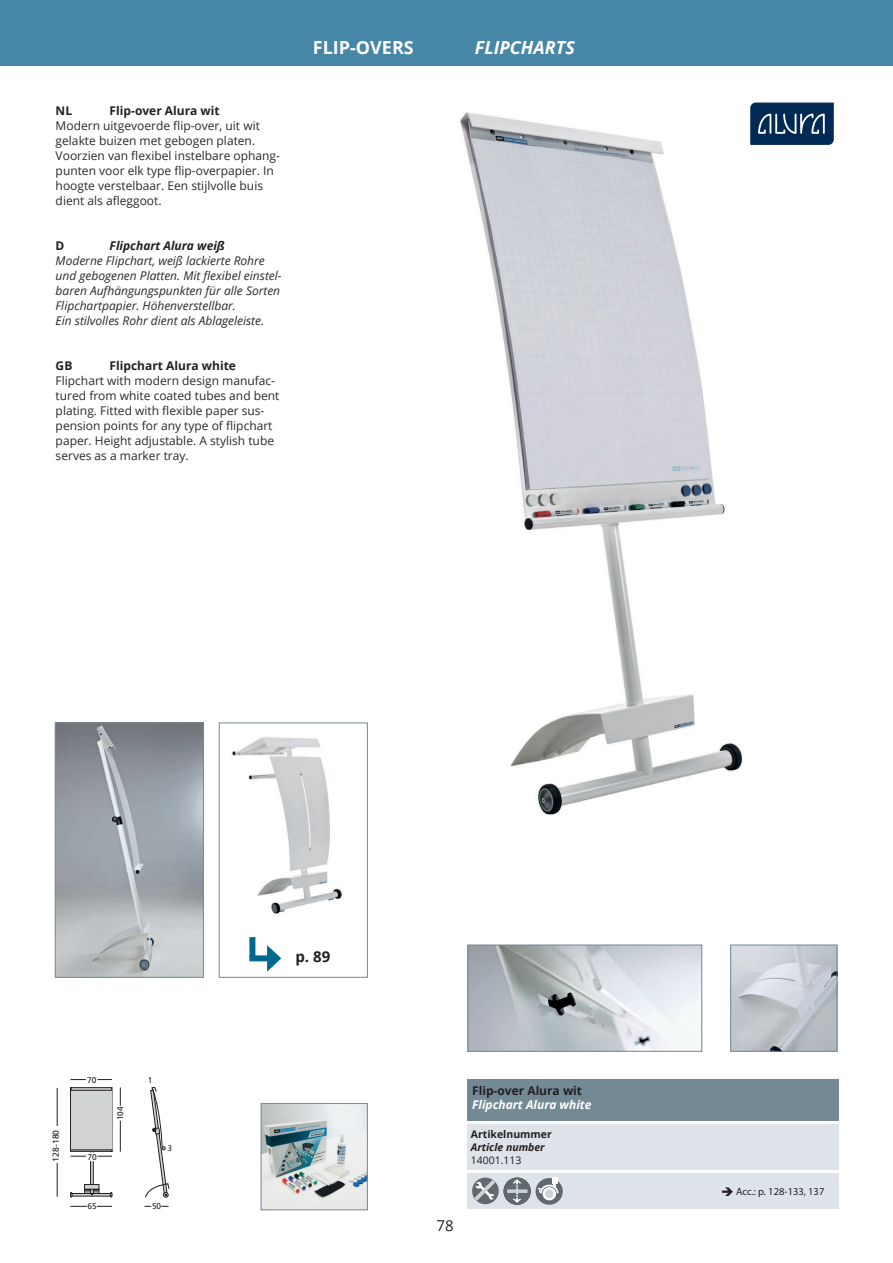
<style>
.page{position:relative;width:893px;height:1263px;background:#fff}
.page>*{position:absolute;margin:0;border:0;box-sizing:border-box;transform-origin:0 0}
.t1{font:700 18px "Open Sans";color:#fff}
.t2{font:italic 700 18px "Open Sans";color:#fff}
.Pagina_Kop_recht_NL{font:700 15px "Open Sans";color:#231f20}
.t3{font:15px "Open Sans";color:#231f20}
.Body_recht{font:12px/15px "Open Sans";color:#2b292a}
.Body_italic{font:italic 12px/15px "Open Sans";color:#2b292a}
.t4{font:700 12px "Open Sans";color:#231f20}
.t5{font:italic 700 12px "Open Sans";color:#fff}
.t6{font:italic 700 12px "Open Sans";color:#231f20}
.Pagina_Kop_recht_NL-2{font:10.5px "Myriad Pro";color:#231f20}
.t7{font:700 10.5px "Open Sans";color:#231f20}
.t8{font:italic 700 10.5px "Open Sans";color:#231f20}
.t9{font:10.5px "Open Sans";color:#231f20}
.t10{font:8.7px "Frutiger";color:#231f20}
.t11{font:8.4px "Frutiger";color:#231f20}
.t12{font:8.25px "Frutiger";color:#231f20}
</style>
<div class="page">
<div style="left:0;top:0;width:893px;height:66px;background:#4686a7"></div>
<img style="left:459px;top:112px;width:284px;height:703px">
<div style="left:85px;top:1189px;width:14px;height:5px;background:#818386"></div>
<div style="left:84px;top:1189px;width:15px;height:5px;border:1px solid #231f20"></div>
<div style="left:90px;top:1088px;width:4px;height:108px;border:1px solid #231f20"></div>
<div style="left:70px;top:1087px;width:2px;height:64px;border:1px solid #211e1e"></div>
<hr style="left:71px;top:1079px;width:41px;height:1px;background:#231f20">
<hr style="left:120px;top:1087px;width:1px;height:64px;background:#231f20">
<hr style="left:71px;top:1156px;width:41px;height:1px;background:#231f20">
<div style="left:116px;top:1106px;width:9px;height:14px;background:#fff"></div>
<div style="left:86px;top:1074px;width:11px;height:9px;background:#fff"></div>
<div style="left:87px;top:1153px;width:10px;height:8px;background:#fff"></div>
<div style="left:71px;top:1088px;width:41px;height:63px;background:#d1d2d4"></div>
<svg style="left:70px;top:1087px;width:42px;height:4px"></svg>
<div style="left:85px;top:1184px;width:14px;height:5px;background:#d1d2d4"></div>
<div style="left:84px;top:1184px;width:15px;height:5px;border:1px solid #231f20"></div>
<div style="left:71px;top:1193px;width:40px;height:3px;border:1px solid #231f20"></div>
<svg style="left:85px;top:1193px;width:14px;height:2px"></svg>
<hr style="left:70px;top:1206px;width:42px;height:1px;background:#231f20">
<div style="left:87px;top:1204px;width:10px;height:5px;background:#fff"></div>
<hr style="left:57px;top:1088px;width:1px;height:108px;background:#231f20">
<div style="left:53px;top:1126px;width:7px;height:37px;background:#fff"></div>
<svg style="left:144px;top:1087px;width:26px;height:120px"></svg>
<div style="left:467px;top:1124px;width:371px;height:46px;background:#dde3e8"></div>
<div style="left:467px;top:1080px;width:371px;height:41px;background:#738a95"></div>
<svg style="left:750px;top:102px;width:84px;height:43px;background:#22456b"></svg>
<img style="left:732px;top:947px;width:103px;height:102px">
<div style="left:730px;top:945px;width:107px;height:106px;border:1px solid #738a95"></div>
<img style="left:470px;top:947px;width:230px;height:102px">
<div style="left:468px;top:945px;width:234px;height:106px;border:1px solid #738a95"></div>
<img style="left:57px;top:725px;width:145px;height:250px">
<div style="left:55px;top:723px;width:149px;height:254px;border:1px solid #738a95"></div>
<img style="left:231px;top:737px;width:111px;height:177px">
<div style="left:219px;top:723px;width:149px;height:254px;border:1px solid #738a95"></div>
<div style="left:468px;top:1173px;width:371px;height:36px;background:#dde3e8"></div>
<svg style="left:536px;top:1178px;width:27px;height:27px"></svg>
<svg style="left:542px;top:1187px;width:14px;height:13px"></svg>
<div style="left:545px;top:1189px;width:8px;height:9px;background:#d1d2d4;border-radius:50%"></div>
<svg style="left:538px;top:1177px;width:20px;height:16px"></svg>
<div style="left:504px;top:1177px;width:27px;height:28px;background:#5f696f;border-radius:50%"></div>
<svg style="left:507px;top:1189px;width:21px;height:4px"></svg>
<svg style="left:512px;top:1179px;width:10px;height:24px"></svg>
<svg style="left:472px;top:1177px;width:27px;height:27px"></svg>
<svg style="left:474px;top:1180px;width:21px;height:21px"></svg>
<div style="left:249px;top:937px;width:6px;height:20px;background:#00678d"></div>
<div style="left:249px;top:955px;width:23px;height:6px;background:#00678d"></div>
<svg style="left:267px;top:945px;width:14px;height:26px"></svg>
<img style="left:263px;top:1105px;width:103px;height:103px">
<div style="left:261px;top:1103px;width:107px;height:107px;border:1px solid #738a95"></div>
<p class="t4" style="left:56px;top:102px;width:18px">NL</p>
<p class="t4" style="left:110px;top:102px;width:112px">Flip-over Alura wit</p>
<p class="Body_recht" style="left:56px;top:118px;width:226px">Modern uitgevoerde flip-over, uit wit gelakte buizen met gebogen platen.<br>Voorzien van flexibel instelbare ophang&shy;punten voor elk type flip-overpapier. In hoogte verstelbaar. Een stijlvolle buis dient als afleggoot.</p>
<p class="t4" style="left:56px;top:237px;width:10px">D</p>
<p class="t6" style="left:110px;top:237px;width:117px">Flipchart Alura weiß</p>
<p class="Body_italic" style="left:56px;top:253px;width:227px">Moderne Flipchart, weiß lackierte Rohre und gebogenen Platten. Mit flexibel einstel&shy;baren Aufhängungspunkten für alle Sorten Flipchartpapier. Höhenverstellbar.</p>
<p class="Body_italic" style="left:56px;top:313px;width:210px">Ein stilvolles Rohr dient als Ablageleiste.</p>
<p class="t4" style="left:56px;top:357px;width:18px">GB</p>
<p class="t4" style="left:110px;top:357px;width:128px">Flipchart Alura white</p>
<p class="Body_recht" style="left:56px;top:373px;width:225px">Flipchart with modern design manufac&shy;tured from white coated tubes and bent plating. Fitted with flexible paper sus&shy;pension points for any type of flipchart paper. Height adjustable. A stylish tube serves as a marker tray.</p>
<p class="t1" style="left:313px;top:35px;width:103px">FLIP-OVERS</p>
<p class="t2" style="left:475px;top:35px;width:102px">FLIPCHARTS</p>
<p class="t11" style="left:87px;top:1075px;width:11px">70</p>
<p class="t12" style="left:115px;top:1120px;width:15px;rotate:-90deg">104</p>
<p class="t12" style="left:148px;top:1075px;width:6px">1</p>
<p class="Pagina_Kop_recht_NL" style="left:295px;top:946px;width:36px">p. 89</p>
<p class="t4" style="left:472px;top:1082px;width:112px">Flip-over Alura wit</p>
<p class="t5" style="left:472px;top:1096px;width:121px">Flipchart Alura white</p>
<p class="t10" style="left:51px;top:1161px;width:33px;rotate:-90deg">128-180</p>
<p class="t7" style="left:471px;top:1127px;width:83px">Artikelnummer</p>
<p class="t8" style="left:471px;top:1140px;width:75px">Article number</p>
<p class="t9" style="left:471px;top:1152px;width:52px">14001.113</p>
<p class="t12" style="left:167px;top:1143px;width:6px">3</p>
<p class="t11" style="left:87px;top:1152px;width:11px">70</p>
<p class="t12" style="left:87px;top:1202px;width:11px">65</p>
<p class="t12" style="left:152px;top:1202px;width:11px">50</p>
<p class="t3" style="left:437px;top:1215px;width:19px">78</p>
<p class="Pagina_Kop_recht_NL-2" style="left:721px;top:1184px;width:105px">➔ Acc.: p. 128-133, 137</p>
</div>
